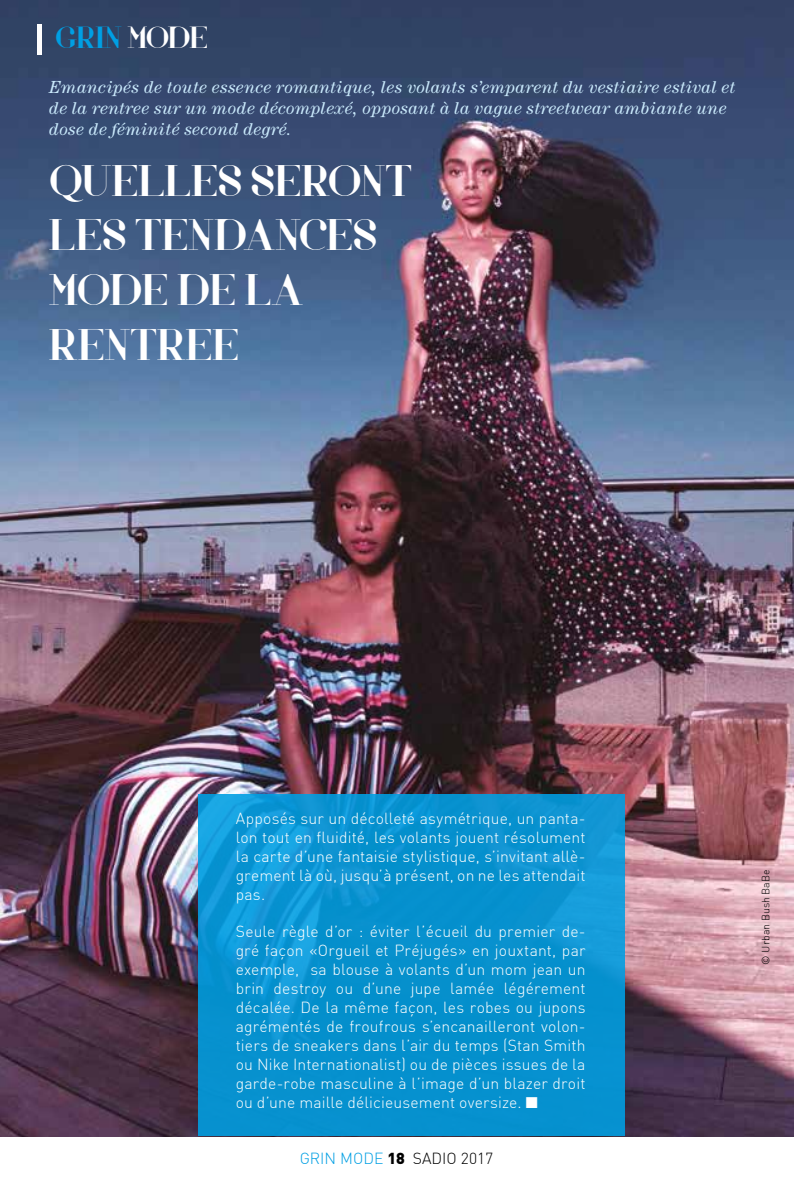
<style>
.page{position:relative;width:794px;height:1191px;background:#fff}
.page>*{position:absolute;margin:0;border:0;box-sizing:border-box;transform-origin:0 0}
.t1{font:45.5px/54.6px "Voor";color:#fff}
.t2{font:31.5px "Voor";letter-spacing:-.03em;color:#009fe3}
.t3{font:italic 17.5px/21px "Century";letter-spacing:.015em;color:#c9e9fb}
.t4{font:300 15.75px/18.9px "DIN";letter-spacing:.01em;color:#fff;text-align:justify}
.t5{font:300 15.75px "DIN";color:#000}
.t6{font:300 15.75px "DIN";color:#009fe3}
.t7{font:300 10.5px "DIN";color:#000}
.s1{color:#fff}
.s2{color:#009fe3}
.s3{font-weight:900}
</style>
<div class="page">
<img style="left:0;top:0;width:793px;height:1136px">
<div style="left:37px;top:25px;width:5px;height:30px;background:#fff"></div>
<svg style="left:198px;top:794px;width:426px;height:341px;background:#0892d0"></svg>
<h2 class="t2" style="left:55px;top:19px;width:154px">GRIN <span class="s1">MODE</span></h2>
<p class="t3" style="left:49px;top:77px;width:687px">Emancipés de toute essence romantique, les volants s’emparent du vestiaire estival et de la rentree sur un mode décomplexé, opposant à la vague streetwear ambiante une dose de féminité second degré.</p>
<h1 class="t1" style="left:50px;top:153px;width:364px">QUELLES SERONT<br>LES TENDANCES<br>MODE DE LA<br>RENTREE</h1>
<p class="t4" style="left:236px;top:808px;width:351px">Apposés sur un décolleté asymétrique, un panta&shy;lon tout en fluidité, les volants jouent résolument la carte d’une fantaisie stylistique, s’invitant allè&shy;grement là où, jusqu’à présent, on ne les attendait pas.</p>
<p class="t4" style="left:236px;top:922px;width:351px">Seule règle d’or : éviter l’écueil du premier de&shy;gré façon «Orgueil et Préjugés» en jouxtant, par exemple, sa blouse à volants d’un mom jean un brin destroy ou d’une jupe lamée légérement décalée. De la même façon, les robes ou jupons agrémentés de froufrous s’encanailleront volon&shy;tiers de sneakers dans l’air du temps (Stan Smith ou N ike I nternationalist) ou de pièces issues de la garde-robe masculine à l’image d’un blazer droit ou d’une maille délicieusement oversize. ■</p>
<p class="t6" style="left:300px;top:1148px;width:10px">GRIN</p>
<p class="t5" style="left:340px;top:1148px;width:155px"><span class="s2">mode</span> <span class="s3">18</span> sadio 2017</p>
<p class="t7" style="left:759px;top:964px;width:97px;rotate:-90deg">© U rban Bush BaBe</p>
</div>
